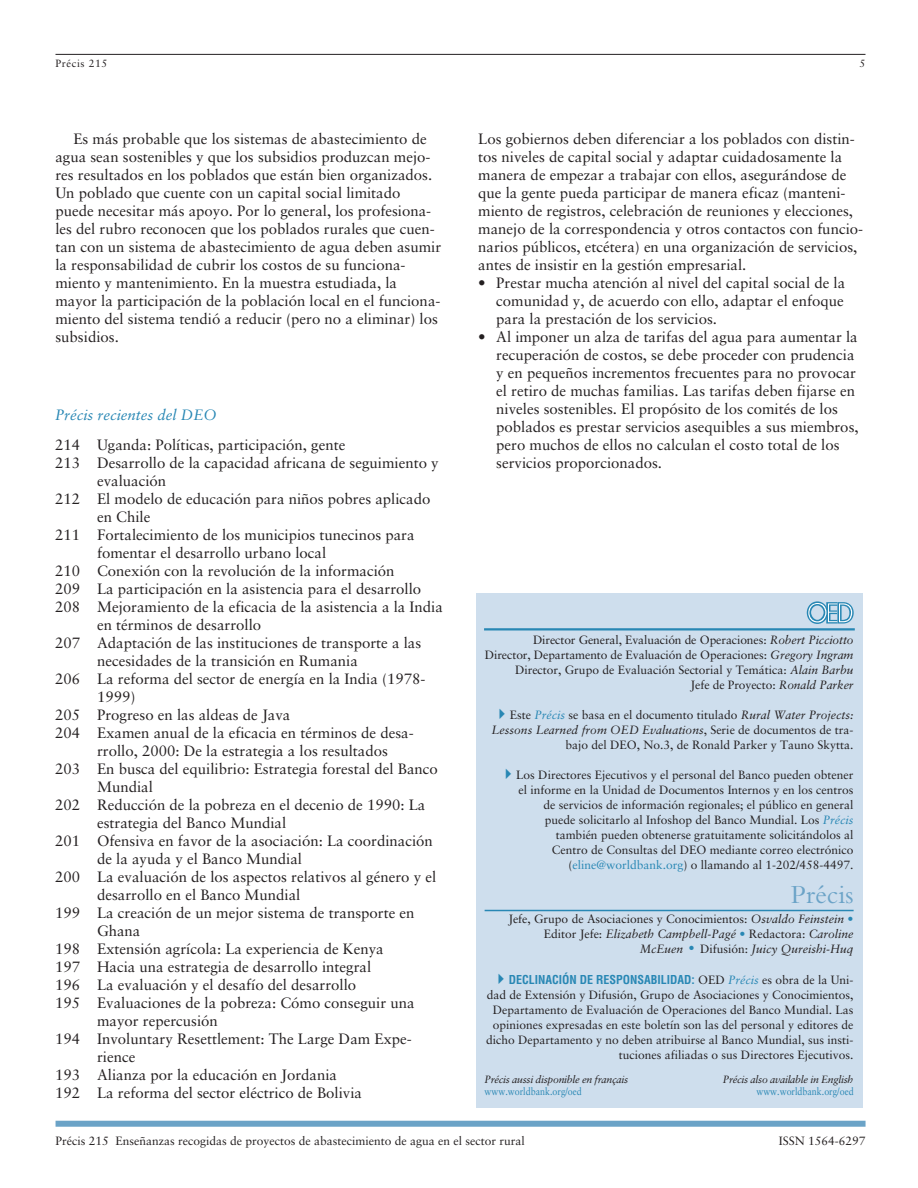
<style>
.page{position:relative;width:918px;height:1188px;background:#fff}
.page>*{position:absolute;margin:0;border:0;box-sizing:border-box;transform-origin:0 0}
.t1{font:27px "Bembo";color:#6ba3c7}
.t2{font:15px/18px "Sabon";color:#231f20}
.t3{font:italic 15px "Sabon";color:#2887b4}
.t4{font:12px/15px "Sabon";color:#231f20;text-align:right}
.t5{font:700 condensed 12px "Helvetica";color:#2887b4}
.t6{font:italic 10.5px "Sabon";letter-spacing:-.03em;color:#231f20}
.t7{font:10.5px "Sabon";color:#2887b4;scale:.85 1}
.t8{font:10.5px "Sabon";letter-spacing:.055em;color:#231f20}
.s1{font-style:italic}
.s2{font-style:italic;color:#2887b4}
.s3{color:#2887b4}
.s4{font-family:"Garamond";font-size:16.5px;color:#2887b4}
.s5{font-family:"Sabon";font-weight:400;font-stretch:normal;color:#231f20}
.s6{font-family:"Sabon";font-weight:400;font-style:italic;font-stretch:normal}
</style>
<div class="page">
<hr style="left:56px;top:54px;width:810px;height:1px;background:#231f20">
<div style="left:56px;top:1121px;width:810px;height:6px;background:#6ba3c7"></div>
<div style="left:476px;top:593px;width:387px;height:514px;background:#cedeed"></div>
<hr style="left:484px;top:628px;width:371px;height:2px;background:#2887b4">
<svg style="left:807px;top:601px;width:47px;height:23px"></svg>
<hr style="left:485px;top:910px;width:369px;height:1px;background:#2887b4">
<p class="t8" style="left:56px;top:59px;width:53px">Précis 215</p>
<p class="t8" style="left:860px;top:59px;width:7px">5</p>
<p class="t2" style="left:55px;top:131px;width:387px;text-indent:18px">Es más probable que los sistemas de abastecimiento de agua sean sostenibles y que los subsidios produzcan mejo&shy;res resultados en los poblados que están bien organizados.<br>Un poblado que cuente con un capital social limitado puede necesitar más apoyo. Por lo general, los profesiona&shy;les del rubro reconocen que los poblados rurales que cuen&shy;tan con un sistema de abastecimiento de agua deben asumir la responsabilidad de cubrir los costos de su funciona&shy;miento y mantenimiento. En la muestra estudiada, la mayor la participación de la población local en el funciona&shy;miento del sistema tendió a reducir (pero no a eliminar) los subsidios.</p>
<p class="t2" style="left:478px;top:131px;width:386px">Los gobiernos deben diferenciar a los poblados con distin&shy;tos niveles de capital social y adaptar cuidadosamente la manera de empezar a trabajar con ellos, asegurándose de que la gente pueda participar de manera eficaz (manteni&shy;miento de registros, celebración de reuniones y elecciones, manejo de la correspondencia y otros contactos con funcio&shy;narios públicos, etcétera) en una organización de servicios, antes de insistir en la gestión empresarial.</p>
<p class="t2" style="left:496px;top:275px;width:351px;text-align:justify;text-indent:-18px">• Prestar mucha atención al nivel del capital social de la comunidad y, de acuerdo con ello, adaptar el enfoque para la prestación de los servicios.</p>
<p class="t2" style="left:496px;top:329px;width:364px;text-indent:-18px">• Al imponer un alza de tarifas del agua para aumentar la recuperación de costos, se debe proceder con prudencia y en pequeños incrementos frecuentes para no provocar el retiro de muchas familias. Las tarifas deben fijarse en niveles sostenibles. El propósito de los comités de los poblados es prestar servicios asequibles a sus miembros, pero muchos de ellos no calculan el costo total de los servicios proporcionados.</p>
<p class="t3" style="left:55px;top:408px;width:163px">Précis recientes del DEO</p>
<p class="t2" style="left:55px;top:437px;width:292px">214 Uganda: Políticas, participación, gente</p>
<p class="t2" style="left:55px;top:455px;width:385px">213 Desarrollo de la capacidad africana de seguimiento y</p>
<p class="t2" style="left:97px;top:473px;width:71px">evaluación</p>
<p class="t2" style="left:55px;top:491px;width:377px">212 El modelo de educación para niños pobres aplicado</p>
<p class="t2" style="left:97px;top:509px;width:55px">en Chile</p>
<p class="t2" style="left:55px;top:527px;width:361px">211 Fortalecimiento de los municipios tunecinos para</p>
<p class="t2" style="left:97px;top:545px;width:231px">fomentar el desarrollo urbano local</p>
<p class="t2" style="left:55px;top:563px;width:341px">210 Conexión con la revolución de la información</p>
<p class="t2" style="left:55px;top:581px;width:368px">209 La participación en la asistencia para el desarrollo</p>
<p class="t2" style="left:55px;top:599px;width:389px">208 Mejoramiento de la eficacia de la asistencia a la India</p>
<p class="t2" style="left:97px;top:617px;width:166px">en términos de desarrollo</p>
<p class="t2" style="left:55px;top:635px;width:368px">207 Adaptación de las instituciones de transporte a las</p>
<p class="t2" style="left:97px;top:653px;width:262px">necesidades de la transición en Rumania</p>
<p class="t2" style="left:55px;top:671px;width:372px">206 La reforma del sector de energía en la India (1978-</p>
<p class="t2" style="left:97px;top:689px;width:40px">1999)</p>
<p class="t2" style="left:55px;top:707px;width:237px">205 Progreso en las aldeas de Java</p>
<p class="t2" style="left:55px;top:725px;width:360px">204 Examen anual de la eficacia en términos de desa-</p>
<p class="t2" style="left:97px;top:743px;width:292px">rrollo, 2000: De la estrategia a los resultados</p>
<p class="t2" style="left:55px;top:761px;width:384px">203 En busca del equilibrio: Estrategia forestal del Banco</p>
<p class="t2" style="left:97px;top:779px;width:57px">Mundial</p>
<p class="t2" style="left:55px;top:797px;width:372px">202 Reducción de la pobreza en el decenio de 1990: La</p>
<p class="t2" style="left:97px;top:815px;width:191px">estrategia del Banco Mundial</p>
<p class="t2" style="left:55px;top:833px;width:379px">201 Ofensiva en favor de la asociación: La coordinación</p>
<p class="t2" style="left:97px;top:851px;width:207px">de la ayuda y el Banco Mundial</p>
<p class="t2" style="left:55px;top:869px;width:383px">200 La evaluación de los aspectos relativos al género y el</p>
<p class="t2" style="left:97px;top:887px;width:205px">desarrollo en el Banco Mundial</p>
<p class="t2" style="left:55px;top:905px;width:361px">199 La creación de un mejor sistema de transporte en</p>
<p class="t2" style="left:97px;top:923px;width:45px">Ghana</p>
<p class="t2" style="left:55px;top:941px;width:330px">198 Extensión agrícola: La experiencia de Kenya</p>
<p class="t2" style="left:55px;top:959px;width:318px">197 Hacia una estrategia de desarrollo integral</p>
<p class="t2" style="left:55px;top:977px;width:303px">196 La evaluación y el desafío del desarrollo</p>
<p class="t2" style="left:55px;top:995px;width:361px">195 Evaluaciones de la pobreza: Cómo conseguir una</p>
<p class="t2" style="left:97px;top:1013px;width:122px">mayor repercusión</p>
<p class="t2" style="left:55px;top:1031px;width:358px">194 Involuntary Resettlement: The Large Dam Expe-</p>
<p class="t2" style="left:97px;top:1049px;width:40px">rience</p>
<p class="t2" style="left:55px;top:1067px;width:284px">193 Alianza por la educación en Jordania</p>
<p class="t2" style="left:55px;top:1085px;width:308px">192 La reforma del sector eléctrico de Bolivia</p>
<p class="t4" style="left:485px;top:633px;width:370px">Director General, Evaluación de Operaciones: <span class="s1">Robert Picciotto </span>Director, Departamento de Evaluación de Operaciones: <span class="s1">Gregory Ingram </span>Director, Grupo de Evaluación Sectorial y Temática: <span class="s1">Alain Barbu<br></span>Jefe de Proyecto: <span class="s1">Ronald Parker</span></p>
<p class="t4" style="left:492px;top:708px;width:363px">Este <span class="s2">Précis</span> se basa en el documento titulado <span class="s1">Rural Water Projects:<br>Lessons Learned from OED Evaluations</span>, Serie de documentos de tra&shy;bajo del DEO, No.3, de Ronald Parker y Tauno Skytta.</p>
<p class="t4" style="left:516px;top:768px;width:339px">Los Directores Ejecutivos y el personal del Banco pueden obtener el informe en la Unidad de Documentos Internos y en los centros de servicios de información regionales; el público en general puede solicitarlo al Infoshop del Banco Mundial. Los <span class="s2">Précis </span>también pueden obtenerse gratuitamente solicitándolos al<br>Centro de Consultas del DEO mediante correo electrónico (<span class="s3">eline@worldbank.org</span>) o llamando al 1-202/458-4497.</p>
<h1 class="t1" style="left:791px;top:885px;width:64px">Précis</h1>
<p class="t4" style="left:508px;top:912px;width:347px">Jefe, Grupo de Asociaciones y Conocimientos: <span class="s1">Osvaldo Feinstein</span> <span class="s3">•<br></span>Editor Jefe: <span class="s1">Elizabeth Campbell-Pagé</span> <span class="s3">•</span> Redactora: <span class="s1">Caroline<br>McEuen</span> <span class="s4">•</span> Difusión: <span class="s1">Juicy Qureishi-Huq</span></p>
<p class="t5" style="left:509px;top:975px;width:346px">DECLINACIÓN DE RESPONSABILIDAD: <span class="s5">OED</span> <span class="s6">Précis</span> <span class="s5">es obra de la Uni-</span></p>
<p class="t4" style="left:486px;top:989px;width:369px">dad de Extensión y Difusión, Grupo de Asociaciones y Conocimientos, Departamento de Evaluación de Operaciones del Banco Mundial. Las opiniones expresadas en este boletín son las del personal y editores de dicho Departamento y no deben atribuirse al Banco Mundial, sus insti&shy;tuciones afiliadas o sus Directores Ejecutivos.</p>
<p class="t6" style="left:485px;top:1075px;width:145px">Précis aussi disponible en français</p>
<p class="t6" style="left:723px;top:1075px;width:132px">Précis also available in English</p>
<p class="t7" style="left:485px;top:1087px;width:116px">www.worldbank.org/oed</p>
<p class="t7" style="left:756px;top:1087px;width:116px">www.worldbank.org/oed</p>
<p class="t4" style="left:56px;top:1134px;width:471px">Précis 215 Enseñanzas recogidas de proyectos de abastecimiento de agua en el sector rural</p>
<p class="t4" style="left:779px;top:1134px;width:88px">ISSN 1564-6297</p>
</div>
